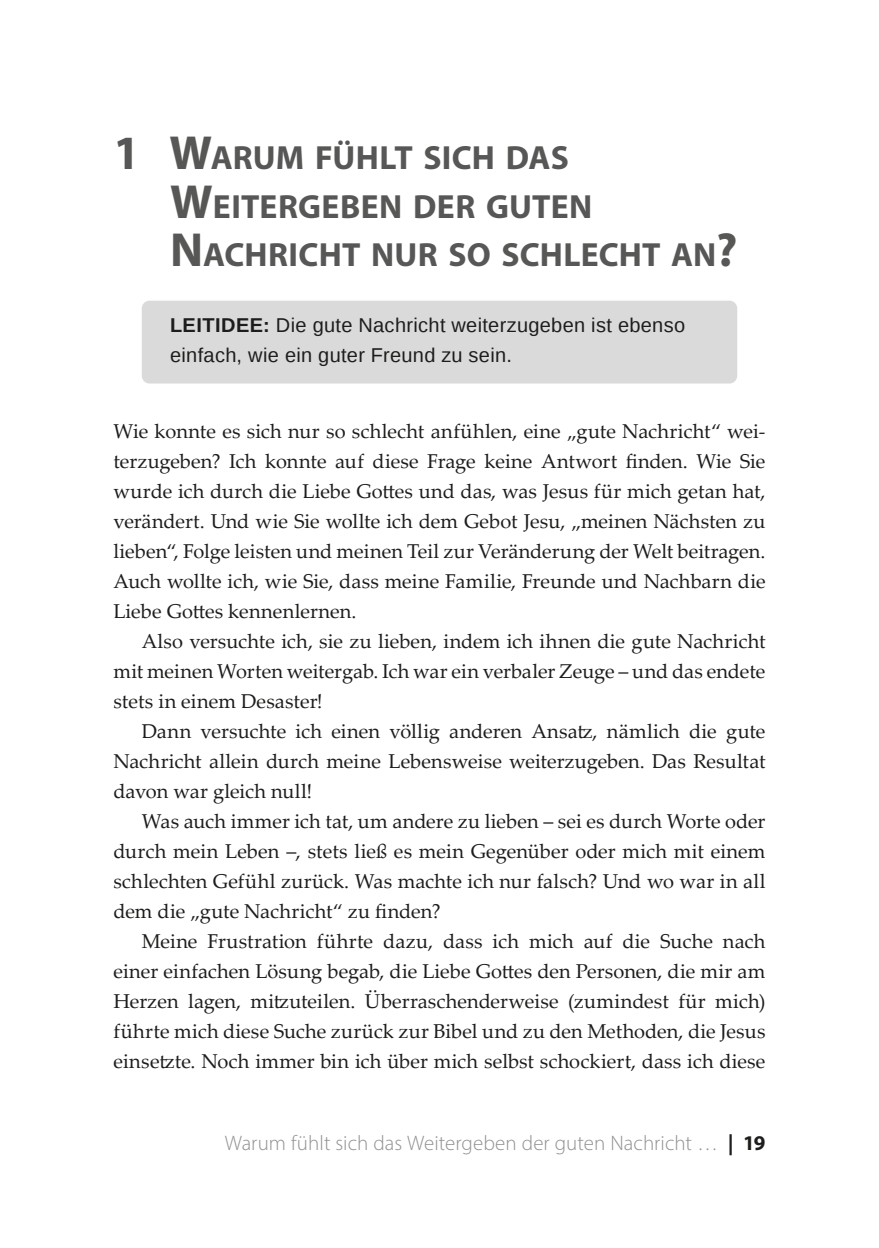
<style>
.page{position:relative;width:879px;height:1248px;background:#fff}
.page>*{position:absolute;margin:0;border:0;box-sizing:border-box;transform-origin:0 0}
.t1{font:700 33.6px/48px "Myriad Pro";letter-spacing:.005em;color:#575756}
.t2{font:300 21px "Myriad Pro";color:#919190}
.t3{font:20px/30px "Palatino Linotype";color:#1d1d1b;text-align:justify}
.t4{font:20px/30px "Liberation Sans";letter-spacing:.015em;color:#1d1d1b}
.s1{font-size:48px}
.s2{font-weight:700}
.s3{font-weight:700;color:#1d1d1b}
</style>
<div class="page">
<div style="left:142px;top:301px;width:595px;height:82px;background:#dadada;border-radius:8px"></div>
<h1 class="t1" style="left:170px;top:133px;width:569px;text-indent:-57px"><span class="s1">1 W</span>ARUM FÜHLT SICH DAS<br><span class="s1">W</span>EITERGEBEN DER GUTEN<br><span class="s1">N</span>ACHRICHT NUR SO SCHLECHT AN<span class="s1">?</span></h1>
<p class="t4" style="left:170px;top:311px;width:516px"><span class="s2">LEITIDEE:</span> Die gute Nachricht weiterzugeben ist ebenso einfach, wie ein guter Freund zu sein.</p>
<p class="t3" style="left:113px;top:415px;width:654px">Wie konnte es sich nur so schlecht anfühlen, eine „gute Nachricht“ wei&shy;terzugeben? Ich konnte auf diese Frage keine Antwort finden. Wie Sie wurde ich durch die Liebe Gottes und das, was Jesus für mich getan hat, verändert. Und wie Sie wollte ich dem Gebot Jesu, „meinen Nächsten zu lieben“, Folge leisten und meinen Teil zur Veränderung der Welt beitragen.<br>Auch wollte ich, wie Sie, dass meine Familie, Freunde und Nachbarn die Liebe Gottes kennenlernen.</p>
<p class="t3" style="left:113px;top:625px;width:653px;text-indent:28px">Also versuchte ich, sie zu lieben, indem ich ihnen die gute Nachricht mit meinen Worten weitergab. Ich war ein verbaler Zeuge – und das endete stets in einem Desaster!</p>
<p class="t3" style="left:113px;top:715px;width:653px;text-indent:28px">Dann versuchte ich einen völlig anderen Ansatz, nämlich die gute Nachricht allein durch meine Lebensweise weiterzugeben. Das Resultat davon war gleich null!</p>
<p class="t3" style="left:113px;top:805px;width:653px;text-indent:28px">Was auch immer ich tat, um andere zu lieben – sei es durch Worte oder durch mein Leben –, stets ließ es mein Gegenüber oder mich mit einem schlechten Gefühl zurück. Was machte ich nur falsch? Und wo war in all dem die „gute Nachricht“ zu finden?</p>
<p class="t3" style="left:113px;top:925px;width:653px;text-indent:28px">Meine Frustration führte dazu, dass ich mich auf die Suche nach einer einfachen Lösung begab, die Liebe Gottes den Personen, die mir am Herzen lagen, mitzuteilen. Überraschenderweise (zumindest für mich) führte mich diese Suche zurück zur Bibel und zu den Methoden, die Jesus einsetzte. Noch immer bin ich über mich selbst schockiert, dass ich diese</p>
<p class="t2" style="left:225px;top:1130px;width:542px">Warum fühlt sich das Weitergeben der guten Nachricht … <span class="s3">| 19</span></p>
</div>
